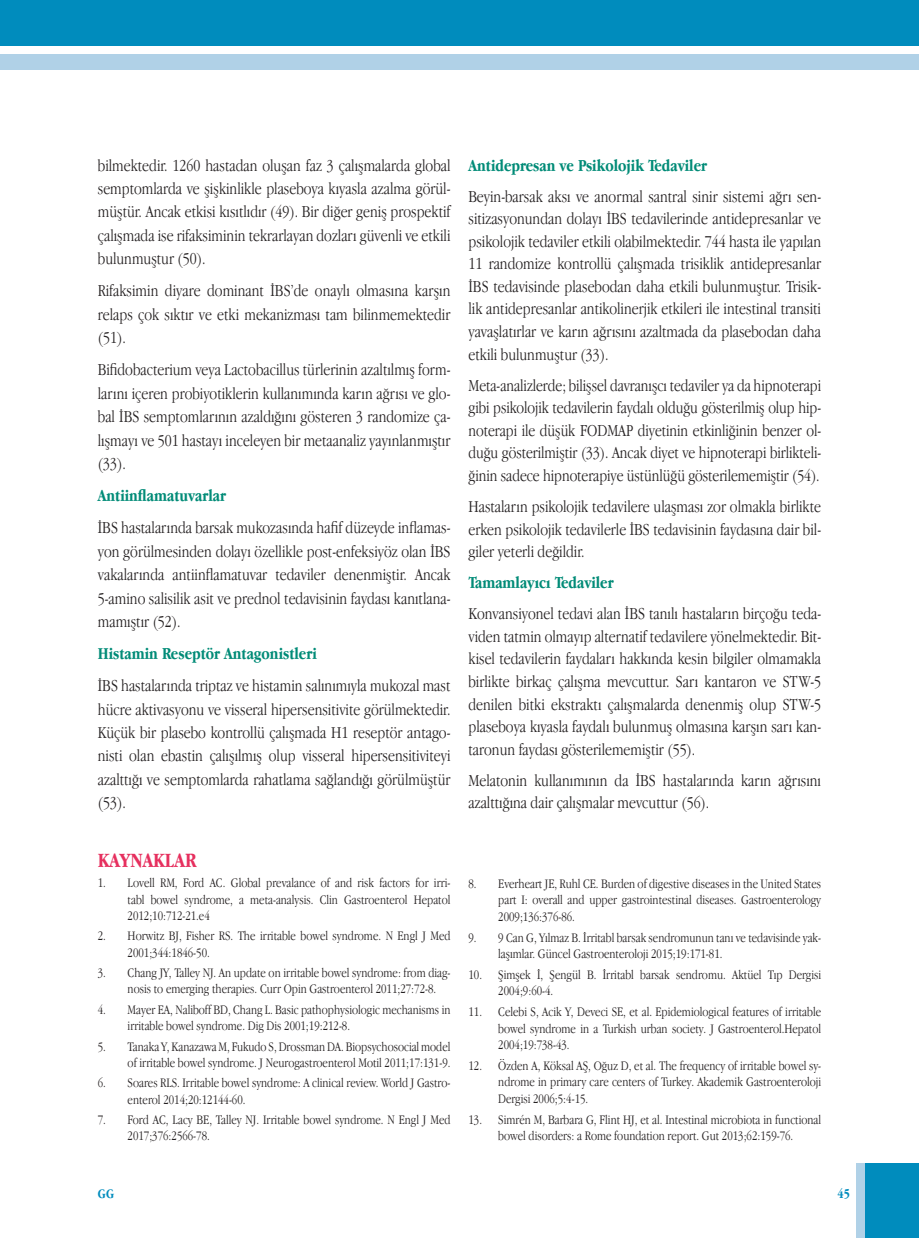
<style>
.page{position:relative;width:919px;height:1238px;background:#fff}
.page>*{position:absolute;margin:0;border:0;box-sizing:border-box;transform-origin:0 0}
.t1{font:700 21px "Apple Garamond";color:#e62f5e}
.t2{font:300 17.25px/22.5px "Apple Garamond";color:#231f20;text-align:justify}
.t3{font:700 17.25px "Apple Garamond";color:#008b77}
.t4{font:300 13.5px/16.5px "Apple Garamond";color:#231f20}
.t5{font:700 13.5px "Apple Garamond";color:#008cbd}
</style>
<div class="page">
<div style="left:865px;top:1163px;width:53px;height:74px;background:#008cbd"></div>
<div style="left:856px;top:1163px;width:9px;height:74px;background:#b0d1e7"></div>
<div style="left:1px;top:54px;width:917px;height:15px;background:#b0d1e7"></div>
<div style="left:1px;top:0;width:917px;height:45px;background:#008cbd"></div>
<p class="t2" style="left:98px;top:153px;width:354px;line-height:23.4px">bilmektedir. 1260 hastadan oluşan faz 3 çalışmalarda global semptomlarda ve şişkinlikle plaseboya kıyasla azalma görül&shy;müştür. Ancak etkisi kısıtlıdır (49). Bir diğer geniş prospektif çalışmada ise rifaksiminin tekrarlayan dozları güvenli ve etkili bulunmuştur (50).</p>
<p class="t2" style="left:98px;top:279px;width:354px;line-height:23.4px">Rifaksimin diyare dominant İBS’de onaylı olmasına karşın relaps çok sıktır ve etki mekanizması tam bilinmemektedir (51).</p>
<p class="t2" style="left:98px;top:358px;width:354px;line-height:23.4px">Bifidobacterium veya Lactobacillus türlerinin azaltılmış form&shy;larını içeren probiyotiklerin kullanımında karın ağrısı ve glo&shy;bal İBS semptomlarının azaldığını gösteren 3 randomize ça&shy;lışmayı ve 501 hastayı inceleyen bir metaanaliz yayınlanmıştır (33).</p>
<p class="t3" style="left:98px;top:486px;width:130px">Antiinflamatuvarlar</p>
<p class="t2" style="left:98px;top:515px;width:354px;line-height:23.4px">İBS hastalarında barsak mukozasında hafif düzeyde inflamas&shy;yon görülmesinden dolayı özellikle post-enfeksiyöz olan İBS vakalarında antiinflamatuvar tedaviler denenmiştir. Ancak 5-amino salisilik asit ve prednol tedavisinin faydası kanıtlana&shy;mamıştır (52).</p>
<p class="t3" style="left:98px;top:643px;width:220px">Histamin Reseptör Antagonistleri</p>
<p class="t2" style="left:98px;top:673px;width:354px;line-height:23.4px">İBS hastalarında triptaz ve histamin salınımıyla mukozal mast hücre aktivasyonu ve visseral hipersensitivite görülmektedir.<br>Küçük bir plasebo kontrollü çalışmada H1 reseptör antago&shy;nisti olan ebastin çalışılmış olup visseral hipersensitiviteyi azalttığı ve semptomlarda rahatlama sağlandığı görülmüştür (53).</p>
<p class="t1" style="left:98px;top:848px;width:100px">KAYNAKLAR</p>
<p class="t4" style="left:128px;top:874px;width:324px;text-align:justify;text-indent:-30px">1. Lovell RM, Ford AC. Global prevalance of and risk factors for irri&shy;tabl bowel syndrome, a meta-analysis. Clin Gastroenterol Hepatol 2012;10:712-21.e4</p>
<p class="t4" style="left:128px;top:927px;width:324px;text-indent:-30px">2. Horwitz BJ, Fisher RS. The irritable bowel syndrome. N Engl J Med<br>2001;344:1846-50.</p>
<p class="t4" style="left:128px;top:964px;width:324px;text-indent:-30px">3. Chang JY, Talley NJ. An update on irritable bowel syndrome: from diag&shy;nosis to emerging therapies. Curr Opin Gastroenterol 2011;27:72-8.</p>
<p class="t4" style="left:128px;top:1001px;width:324px;text-indent:-30px">4. Mayer EA, Naliboff BD, Chang L. Basic pathophysiologic mechanisms in irritable bowel syndrome. Dig Dis 2001;19:212-8.</p>
<p class="t4" style="left:98px;top:1037px;width:354px;text-align:right">5. Tanaka Y, Kanazawa M, Fukudo S, Drossman DA. Biopsychosocial model of irritable bowel syndrome. J Neurogastroenterol Motil 2011;17:131-9.</p>
<p class="t4" style="left:128px;top:1074px;width:324px;text-indent:-30px">6. Soares RLS. Irritable bowel syndrome: A clinical review. World J Gastro&shy;enterol 2014;20:12144-60.</p>
<p class="t4" style="left:128px;top:1111px;width:324px;text-indent:-30px">7. Ford AC, Lacy BE, Talley NJ. Irritable bowel syndrome. N Engl J Med<br>2017;376:2566-78.</p>
<p class="t3" style="left:468px;top:155px;width:240px">Antidepresan ve Psikolojik Tedaviler</p>
<p class="t2" style="left:468px;top:185px;width:354px">Beyin-barsak aksı ve anormal santral sinir sistemi ağrı sen&shy;sitizasyonundan dolayı İBS tedavilerinde antidepresanlar ve psikolojik tedaviler etkili olabilmektedir. 744 hasta ile yapılan 11 randomize kontrollü çalışmada trisiklik antidepresanlar İBS tedavisinde plasebodan daha etkili bulunmuştur. Trisik&shy;lik antidepresanlar antikolinerjik etkileri ile intestinal transiti yavaşlatırlar ve karın ağrısını azaltmada da plasebodan daha etkili bulunmuştur (33).</p>
<p class="t2" style="left:468px;top:373px;width:354px">Meta-analizlerde; bilişsel davranışcı tedaviler ya da hipnoterapi gibi psikolojik tedavilerin faydalı olduğu gösterilmiş olup hip&shy;noterapi ile düşük FODMAP diyetinin etkinliğinin benzer ol&shy;duğu gösterilmiştir (33). Ancak diyet ve hipnoterapi birlikteli&shy;ğinin sadece hipnoterapiye üstünlüğü gösterilememiştir (54).</p>
<p class="t2" style="left:468px;top:495px;width:354px">Hastaların psikolojik tedavilere ulaşması zor olmakla birlikte erken psikolojik tedavilerle İBS tedavisinin faydasına dair bil&shy;giler yeterli değildir.</p>
<p class="t3" style="left:468px;top:573px;width:147px">Tamamlayıcı Tedaviler</p>
<p class="t2" style="left:468px;top:602px;width:354px">Konvansiyonel tedavi alan İBS tanılı hastaların birçoğu teda&shy;viden tatmin olmayıp alternatif tedavilere yönelmektedir. Bit&shy;kisel tedavilerin faydaları hakkında kesin bilgiler olmamakla birlikte birkaç çalışma mevcuttur. Sarı kantaron ve STW-5 denilen bitki ekstraktı çalışmalarda denenmiş olup STW-5 plaseboya kıyasla faydalı bulunmuş olmasına karşın sarı kan&shy;taronun faydası gösterilememiştir (55).</p>
<p class="t2" style="left:468px;top:768px;width:354px">Melatonin kullanımının da İBS hastalarında karın ağrısını azalttığına dair çalışmalar mevcuttur (56).</p>
<p class="t4" style="left:498px;top:875px;width:324px;text-align:justify;text-indent:-30px">8. Everheart JE, Ruhl CE. Burden of digestive diseases in the United States part I: overall and upper gastrointestinal diseases. Gastroenterology 2009;136:376-86.</p>
<p class="t4" style="left:498px;top:928px;width:324px;text-indent:-30px">9. 9 Can G, Yılmaz B. İrritabl barsak sendromunun tanı ve tedavisinde yak&shy;laşımlar. Güncel Gastroenteroloji 2015;19:171-81.</p>
<p class="t4" style="left:498px;top:966px;width:324px;text-indent:-30px">10. Şimşek İ, Şengül B. İrritabl barsak sendromu. Aktüel Tıp Dergisi<br>2004;9:60-4.</p>
<p class="t4" style="left:498px;top:1003px;width:324px;text-align:justify;text-indent:-30px">11. Celebi S, Acik Y, Deveci SE, et al. Epidemiological features of irritable bowel syndrome in a Turkish urban society. J Gastroenterol.Hepatol 2004;19:738-43.</p>
<p class="t4" style="left:498px;top:1057px;width:324px;text-align:justify;text-indent:-30px">12. Özden A, Köksal AŞ, Oğuz D, et al. The frequency of irritable bowel sy&shy;ndrome in primary care centers of Turkey. Akademik Gastroenteroloji Dergisi 2006;5:4-15.</p>
<p class="t4" style="left:468px;top:1110px;width:354px;text-align:center">13. Simrén M, Barbara G, Flint HJ, et al. Intestinal microbiota in functional bowel disorders: a Rome foundation report. Gut 2013;62:159-76.</p>
<p class="t5" style="left:98px;top:1186px;width:18px">GG</p>
<p class="t5" style="left:837px;top:1186px;width:14px">45</p>
</div>
